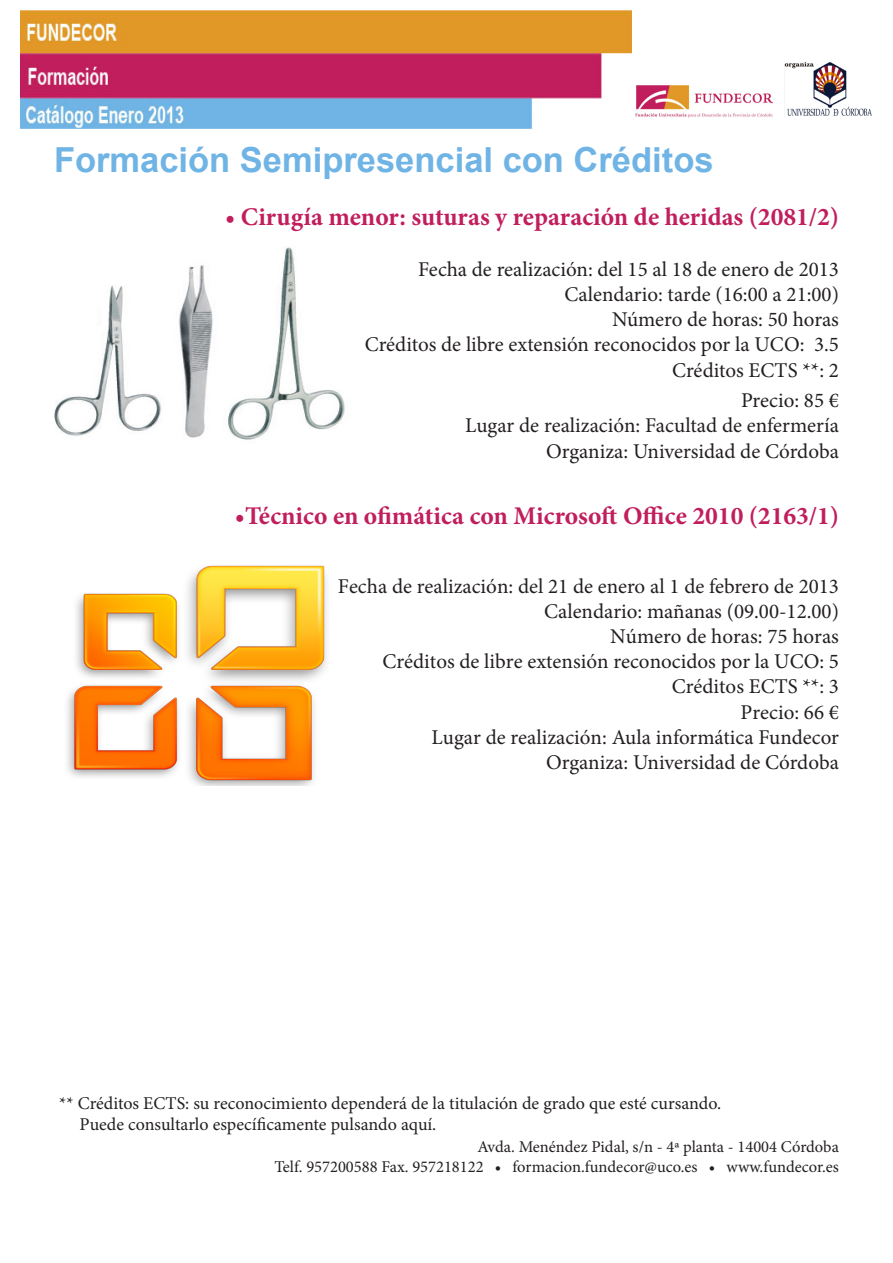
<style>
.page{position:relative;width:893px;height:1263px;background:#fff}
.page>*{position:absolute;margin:0;border:0;box-sizing:border-box;transform-origin:0 0}
.t1{font:700 34.5px "Arial";color:#6fb4e5}
.t2{font:700 25.5px "Minion Pro";color:#c11e5d}
.t3{font:21px "Minion Pro";color:#231f20}
.t4{font:18px "Minion Pro";color:#231f20}
.t5{font:16.5px "Minion Pro";color:#231f20}
</style>
<div class="page">
<img style="left:636px;top:85px;width:137px;height:33px">
<img style="left:54px;top:247px;width:291px;height:193px">
<img style="left:67px;top:565px;width:260px;height:220px">
<img style="left:21px;top:10px;width:610px;height:120px">
<img style="left:784px;top:62px;width:88px;height:54px">
<p class="t1" style="left:54px;top:137px;width:661px">Formación Semipresencial con Créditos</p>
<p class="t2" style="left:225px;top:199px;width:615px">• Cirugía menor: suturas y reparación de heridas (2081/2)</p>
<p class="t3" style="left:418px;top:255px;width:422px">Fecha de realización: del 15 al 18 de enero de 2013</p>
<p class="t3" style="left:564px;top:280px;width:276px">Calendario: tarde (16:00 a 21:00)</p>
<p class="t3" style="left:612px;top:305px;width:228px">Número de horas: 50 horas</p>
<p class="t3" style="left:365px;top:331px;width:476px">Créditos de libre extensión reconocidos por la UCO: 3.5</p>
<p class="t3" style="left:672px;top:356px;width:168px">Créditos ECTS **: 2</p>
<p class="t3" style="left:741px;top:386px;width:99px">Precio: 85 €</p>
<p class="t3" style="left:465px;top:412px;width:375px">Lugar de realización: Facultad de enfermería</p>
<p class="t3" style="left:546px;top:437px;width:294px">Organiza: Universidad de Córdoba</p>
<p class="t2" style="left:235px;top:498px;width:605px">•Técnico en ofimática con Microsoft Office 2010 (2163/1)</p>
<p class="t3" style="left:338px;top:572px;width:502px">Fecha de realización: del 21 de enero al 1 de febrero de 2013</p>
<p class="t3" style="left:544px;top:597px;width:296px">Calendario: mañanas (09.00-12.00)</p>
<p class="t3" style="left:610px;top:622px;width:230px">Número de horas: 75 horas</p>
<p class="t3" style="left:383px;top:647px;width:458px">Créditos de libre extensión reconocidos por la UCO: 5</p>
<p class="t3" style="left:672px;top:673px;width:169px">Créditos ECTS **: 3</p>
<p class="t3" style="left:741px;top:698px;width:100px">Precio: 66 €</p>
<p class="t3" style="left:432px;top:723px;width:409px">Lugar de realización: Aula informática Fundecor</p>
<p class="t3" style="left:546px;top:748px;width:294px">Organiza: Universidad de Córdoba</p>
<p class="t4" style="left:59px;top:1091px;width:664px">** Créditos ECTS: su reconocimiento dependerá de la titulación de grado que esté cursando.</p>
<p class="t4" style="left:80px;top:1112px;width:358px">Puede consultarlo específicamente pulsando aquí.</p>
<p class="t5" style="left:477px;top:1135px;width:363px">Avda. Menéndez Pidal, s/n - 4ª planta - 14004 Córdoba</p>
<p class="t5" style="left:274px;top:1155px;width:566px">Telf. 957200588 Fax. 957218122 • formacion.fundecor@uco.es • www.fundecor.es</p>
</div>
